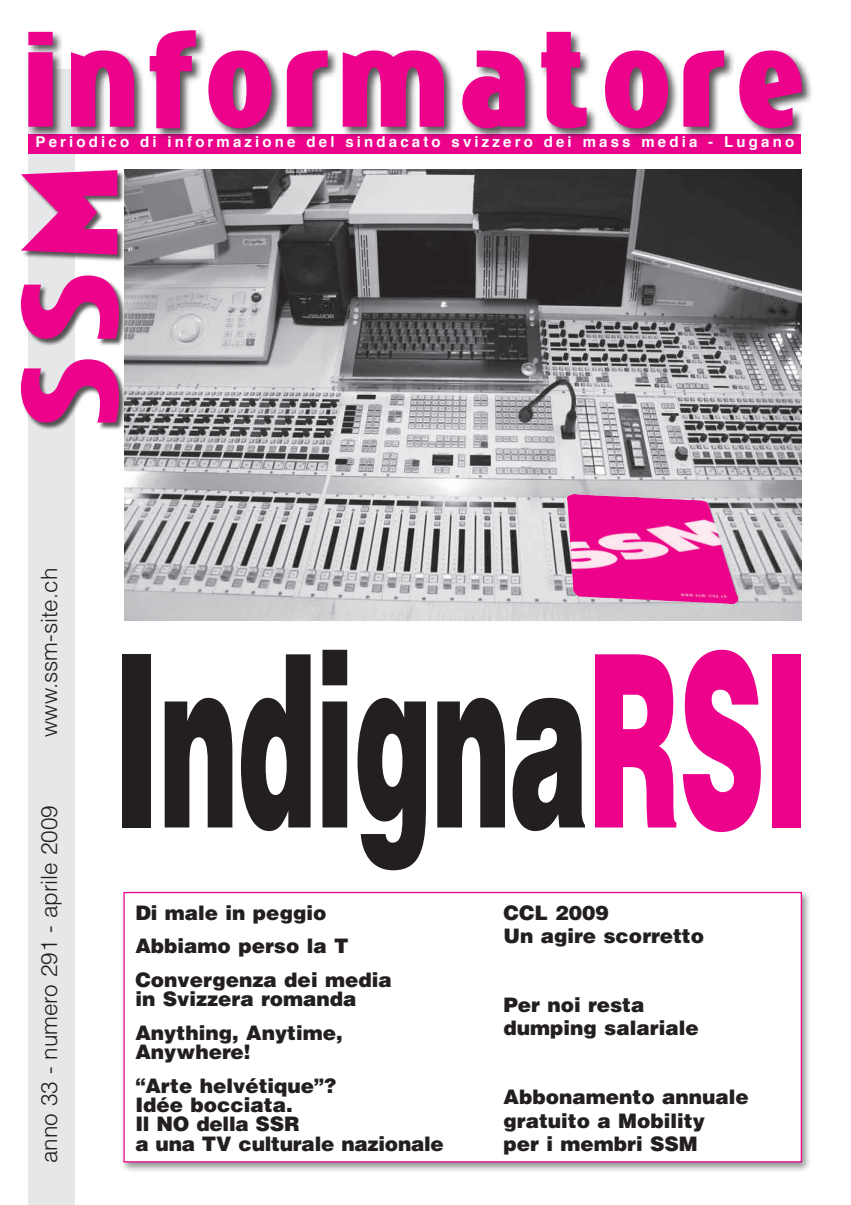
<style>
.page{position:relative;width:851px;height:1205px;background:#fff}
.page>*{position:absolute;margin:0;border:0;box-sizing:border-box;transform-origin:0 0}
.t1{font:900 240.5px "Helvetica";letter-spacing:-.01em;color:#231f20;scale:.49 1}
.t2{font:122.5px "Niobium";letter-spacing:.055em;color:#ed028c;scale:1.2 1}
.t3{font:300 22.5px "Helvetica";color:#231f20}
.t4{font:900 20px/33.5px "Helvetica";color:#231f20}
.t5{font:700 15px "Helvetica";letter-spacing:.21em;color:#fff}
.s1{color:#ed028c}
</style>
<div class="page">
<div style="left:28px;top:70px;width:43px;height:1135px;background:#e6e7e9"></div>
<div style="left:32px;top:70px;width:42px;height:1135px;background:#e6e7e9"></div>
<div style="left:28px;top:134px;width:773px;height:19px;background:#ed028c"></div>
<div style="left:120px;top:888px;width:692px;height:284px;background:#231f20;opacity:.5"></div>
<div style="left:124px;top:892px;width:677px;height:270px;background:#fff"></div>
<div style="left:123px;top:892px;width:678px;height:270px;border:1px solid #ed028c"></div>
<div style="left:20px;top:170px;width:106px;height:260px;background:#231f20;opacity:.75"></div>
<div style="left:27px;top:29px;width:786px;height:111px;background:#231f20;opacity:.75"></div>
<img style="left:124px;top:169px;width:677px;height:452px">
<img style="left:568px;top:494px;width:169px;height:109px">
<h2 class="t2" style="left:28px;top:8px;width:652px">informatore</h2>
<p class="t5" style="left:36px;top:131px;width:760px">Periodico di informazione del sindacato svizzero dei mass media - Lugano</p>
<h2 class="t2" style="left:-1px;top:425px;width:222px;rotate:-90deg">SSM</h2>
<p class="t3" style="left:35px;top:737px;width:170px;rotate:-90deg">www.ssm-site.ch</p>
<p class="t3" style="left:35px;top:1163px;width:359px;rotate:-90deg">anno 33 - numero 291 - aprile 2009</p>
<h1 class="t1" style="left:114px;top:584px;width:1421px">Indigna<span class="s1">RSI</span></h1>
<p class="t4" style="left:135px;top:895px;width:258px">Di male in peggio<br>Abbiamo perso la T<br>Convergenza dei media</p>
<p class="t4" style="left:135px;top:982px;width:222px">in Svizzera romanda<br>Anything, Anytime,</p>
<p class="t4" style="left:135px;top:1034px;width:203px">Anywhere!<br>“Arte helvétique”?</p>
<p class="t4" style="left:135px;top:1094px;width:310px;line-height:19.4px">Idée bocciata.<br>Il NO della SSR<br>a una TV culturale nazionale</p>
<p class="t4" style="left:503px;top:900px;width:202px;line-height:23.1px">CCL 2009<br>Un agire scorretto</p>
<p class="t4" style="left:503px;top:993px;width:197px;line-height:23.1px">Per noi resta dumping salariale</p>
<p class="t4" style="left:503px;top:1085px;width:247px;line-height:23.1px">Abbonamento annuale gratuito a Mobility<br>per i membri SSM</p>
</div>
